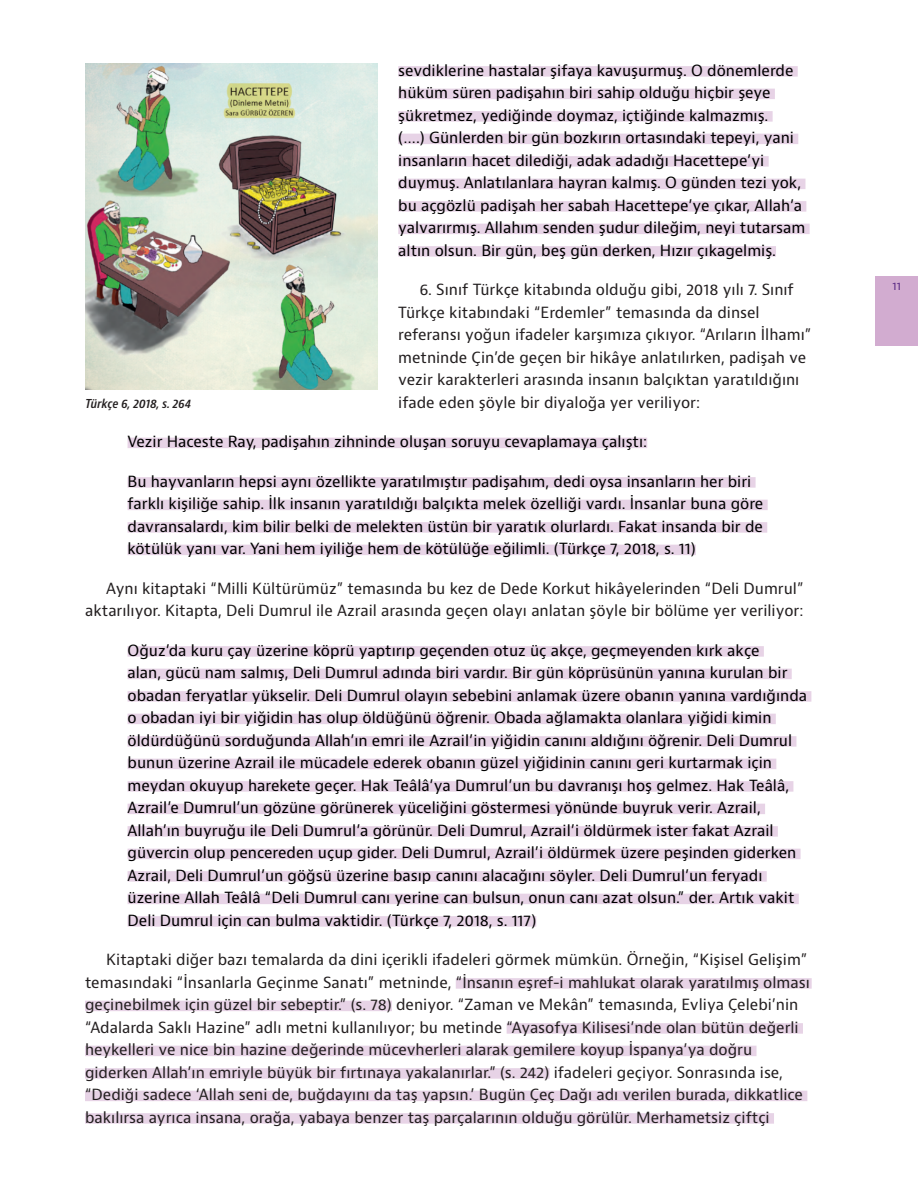
<style>
.page{position:relative;width:918px;height:1188px;background:#fff}
.page>*{position:absolute;margin:0;border:0;box-sizing:border-box;transform-origin:0 0}
.Alinti{font:15px/22.5px "Bernino Sans";color:#000}
.Ana_Metin{font:15px/22.5px "Bernino Sans";color:#231f20}
.Alinti_Devam{font:15px/22.5px "Bernino Sans";color:#000}
.Resim_Alti{font:italic 600 condensed 12px "Bernino Sans";letter-spacing:-.005em;color:#231f20}
.t1{font:10.5px "Bernino Sans";color:#572682}
</style>
<div class="page">
<div style="left:875px;top:277px;width:43px;height:69px;background:#d2acd0"></div>
<div style="left:398px;top:66px;width:400px;height:11px;background:#e7d3e6"></div>
<div style="left:398px;top:89px;width:377px;height:10px;background:#e7d3e6"></div>
<div style="left:398px;top:111px;width:375px;height:11px;background:#e7d3e6"></div>
<div style="left:398px;top:134px;width:400px;height:10px;background:#e7d3e6"></div>
<div style="left:398px;top:156px;width:371px;height:11px;background:#e7d3e6"></div>
<div style="left:398px;top:179px;width:407px;height:10px;background:#e7d3e6"></div>
<div style="left:398px;top:201px;width:408px;height:11px;background:#e7d3e6"></div>
<div style="left:398px;top:224px;width:412px;height:10px;background:#e7d3e6"></div>
<div style="left:398px;top:246px;width:378px;height:11px;background:#e7d3e6"></div>
<div style="left:128px;top:438px;width:519px;height:10px;background:#e7d3e6"></div>
<div style="left:128px;top:477px;width:628px;height:11px;background:#e7d3e6"></div>
<div style="left:128px;top:500px;width:640px;height:10px;background:#e7d3e6"></div>
<div style="left:128px;top:522px;width:639px;height:11px;background:#e7d3e6"></div>
<div style="left:128px;top:545px;width:568px;height:10px;background:#e7d3e6"></div>
<div style="left:128px;top:646px;width:636px;height:11px;background:#e7d3e6"></div>
<div style="left:128px;top:669px;width:664px;height:10px;background:#e7d3e6"></div>
<div style="left:128px;top:691px;width:683px;height:11px;background:#e7d3e6"></div>
<div style="left:128px;top:714px;width:648px;height:10px;background:#e7d3e6"></div>
<div style="left:128px;top:736px;width:668px;height:11px;background:#e7d3e6"></div>
<div style="left:128px;top:759px;width:648px;height:10px;background:#e7d3e6"></div>
<div style="left:128px;top:781px;width:665px;height:11px;background:#e7d3e6"></div>
<div style="left:128px;top:804px;width:637px;height:10px;background:#e7d3e6"></div>
<div style="left:128px;top:826px;width:650px;height:11px;background:#e7d3e6"></div>
<div style="left:128px;top:849px;width:673px;height:10px;background:#e7d3e6"></div>
<div style="left:128px;top:871px;width:639px;height:11px;background:#e7d3e6"></div>
<div style="left:128px;top:894px;width:671px;height:10px;background:#e7d3e6"></div>
<div style="left:128px;top:916px;width:408px;height:11px;background:#e7d3e6"></div>
<div style="left:456px;top:978px;width:356px;height:11px;background:#e7d3e6"></div>
<div style="left:85px;top:1001px;width:307px;height:10px;background:#e7d3e6"></div>
<div style="left:507px;top:1023px;width:296px;height:11px;background:#e7d3e6"></div>
<div style="left:85px;top:1046px;width:672px;height:10px;background:#e7d3e6"></div>
<div style="left:85px;top:1068px;width:465px;height:11px;background:#e7d3e6"></div>
<div style="left:85px;top:1091px;width:722px;height:10px;background:#e7d3e6"></div>
<div style="left:85px;top:1113px;width:689px;height:11px;background:#e7d3e6"></div>
<img style="left:85px;top:64px;width:292px;height:326px">
<p class="Alinti" style="left:398px;top:59px;width:409px">sevdiklerine hastalar şifaya kavuşurmuş. O dönemlerde hüküm süren padişahın biri sahip olduğu hiçbir şeye şükretmez, yediğinde doymaz, içtiğinde kalmazmış.<br>(….) Günlerden bir gün bozkırın ortasındaki tepeyi, yani insanların hacet dilediği, adak adadığı Hacettepe’yi duymuş. Anlatılanlara hayran kalmış. O günden tezi yok, bu açgözlü padişah her sabah Hacettepe’ye çıkar, Allah’a yalvarırmış. Allahım senden şudur dileğim, neyi tutarsam altın olsun. Bir gün, beş gün derken, Hızır çıkagelmiş.</p>
<p class="Ana_Metin" style="left:398px;top:279px;width:415px;text-indent:21px">6. Sınıf Türkçe kitabında olduğu gibi, 2018 yılı 7. Sınıf Türkçe kitabındaki “Erdemler” temasında da dinsel referansı yoğun ifadeler karşımıza çıkıyor. “Arıların İlhamı” metninde Çin’de geçen bir hikâye anlatılırken, padişah ve vezir karakterleri arasında insanın balçıktan yaratıldığını ifade eden şöyle bir diyaloğa yer veriliyor:</p>
<p class="Alinti" style="left:128px;top:431px;width:521px">Vezir Haceste Ray, padişahın zihninde oluşan soruyu cevaplamaya çalıştı:</p>
<p class="Alinti_Devam" style="left:128px;top:470px;width:637px">Bu hayvanların hepsi aynı özellikte yaratılmıştır padişahım, dedi oysa insanların her biri farklı kişiliğe sahip. İlk insanın yaratıldığı balçıkta melek özelliği vardı. İnsanlar buna göre davransalardı, kim bilir belki de melekten üstün bir yaratık olurlardı. Fakat insanda bir de kötülük yanı var. Yani hem iyiliğe hem de kötülüğe eğilimli. (Türkçe 7, 2018, s. 11)</p>
<p class="Ana_Metin" style="left:85px;top:577px;width:720px;text-align:right">Aynı kitaptaki “Milli Kültürümüz” temasında bu kez de Dede Korkut hikâyelerinden “Deli Dumrul” aktarılıyor. Kitapta, Deli Dumrul ile Azrail arasında geçen olayı anlatan şöyle bir bölüme yer veriliyor:</p>
<p class="Alinti" style="left:128px;top:639px;width:681px">Oğuz’da kuru çay üzerine köprü yaptırıp geçenden otuz üç akçe, geçmeyenden kırk akçe<br>alan, gücü nam salmış, Deli Dumrul adında biri vardır. Bir gün köprüsünün yanına kurulan bir obadan feryatlar yükselir. Deli Dumrul olayın sebebini anlamak üzere obanın yanına vardığında o obadan iyi bir yiğidin has olup öldüğünü öğrenir. Obada ağlamakta olanlara yiğidi kimin öldürdüğünü sorduğunda Allah’ın emri ile Azrail’in yiğidin canını aldığını öğrenir. Deli Dumrul bunun üzerine Azrail ile mücadele ederek obanın güzel yiğidinin canını geri kurtarmak için meydan okuyup harekete geçer. Hak Teâlâ’ya Dumrul’un bu davranışı hoş gelmez. Hak Teâlâ, Azrail’e Dumrul’un gözüne görünerek yüceliğini göstermesi yönünde buyruk verir. Azrail, Allah’ın buyruğu ile Deli Dumrul’a görünür. Deli Dumrul, Azrail’i öldürmek ister fakat Azrail güvercin olup pencereden uçup gider. Deli Dumrul, Azrail’i öldürmek üzere peşinden giderken Azrail, Deli Dumrul’un göğsü üzerine basıp canını alacağını söyler. Deli Dumrul’un feryadı üzerine Allah Teâlâ “Deli Dumrul canı yerine can bulsun, onun canı azat olsun.” der. Artık vakit Deli Dumrul için can bulma vaktidir. (Türkçe 7, 2018, s. 117)</p>
<p class="Ana_Metin" style="left:85px;top:949px;width:726px;text-indent:21px">Kitaptaki diğer bazı temalarda da dini içerikli ifadeleri görmek mümkün. Örneğin, “Kişisel Gelişim” temasındaki “İnsanlarla Geçinme Sanatı” metninde, “İnsanın eşref-i mahlukat olarak yaratılmış olması geçinebilmek için güzel bir sebeptir.” (s. 78) deniyor. “Zaman ve Mekân” temasında, Evliya Çelebi’nin “Adalarda Saklı Hazine” adlı metni kullanılıyor; bu metinde “Ayasofya Kilisesi’nde olan bütün değerli heykelleri ve nice bin hazine değerinde mücevherleri alarak gemilere koyup İspanya’ya doğru giderken Allah’ın emriyle büyük bir fırtınaya yakalanırlar.” (s. 242) ifadeleri geçiyor. Sonrasında ise, “Dediği sadece ‘Allah seni de, buğdayını da taş yapsın.’ Bugün Çeç Dağı adı verilen burada, dikkatlice bakılırsa ayrıca insana, orağa, yabaya benzer taş parçalarının olduğu görülür. Merhametsiz çiftçi</p>
<p class="Resim_Alti" style="left:85px;top:397px;width:108px">Türkçe 6, 2018, s. 264</p>
<p class="t1" style="left:893px;top:280px;width:10px">11</p>
</div>
